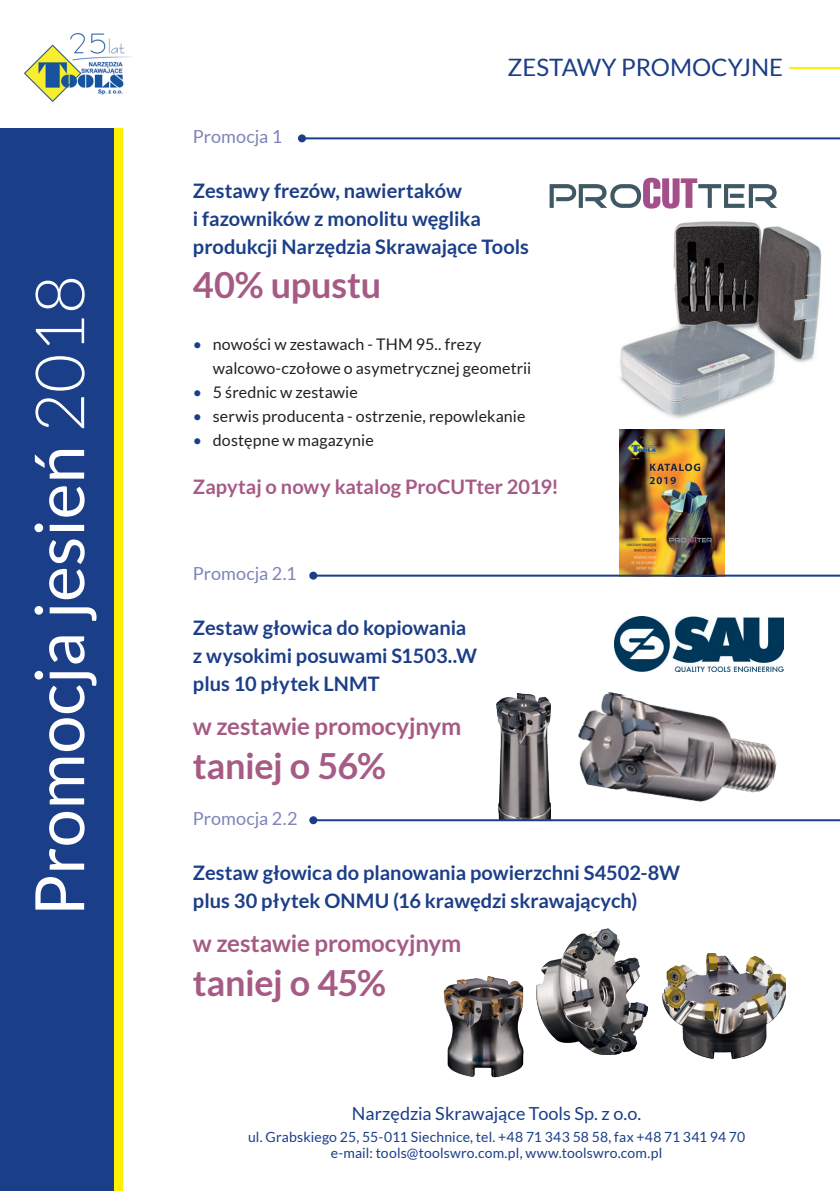
<style>
.page{position:relative;width:840px;height:1191px;background:#fff}
.page>*{position:absolute;margin:0;border:0;box-sizing:border-box;transform-origin:0 0}
.t1{font:68px "Lato";color:#fff}
.t2{font:700 36px "Lato";letter-spacing:-.01em;color:#a65b84}
.t3{font:700 24px "Lato";letter-spacing:-.01em;color:#a65b84}
.t4{font:24px "Lato";color:#1b3e88}
.t5{font:700 20px/28px "Lato";color:#1b3e88}
.t6{font:700 20px "Lato";color:#a65b84}
.t7{font:18px "Lato";color:#1b3e88}
.t8{font:18px "Lato";color:#7e85b7}
.t9{font:16px/24px "Lato";letter-spacing:.01em;color:#231f20}
.t10{font:14px/16.8px "Lato";letter-spacing:.01em;color:#1b3e88;text-align:center}
.s1{font-weight:300}
.s2{color:#1b3e88}
</style>
<div class="page">
<img style="left:619px;top:221px;width:203px;height:198px">
<img style="left:496px;top:693px;width:54px;height:126px">
<img style="left:619px;top:429px;width:104px;height:145px">
<div style="left:0;top:128px;width:122px;height:1063px;background:linear-gradient(to bottom,#fff101,#fff101)"></div>
<div style="left:0;top:128px;width:113px;height:1063px;background:#1b3e88"></div>
<hr style="left:788px;top:67px;width:51px;height:2px;background:#fff101">
<hr style="left:302px;top:137px;width:537px;height:2px;background:#1b3e88">
<div style="left:298px;top:134px;width:8px;height:8px;background:#1b3e88;border-radius:50%"></div>
<svg style="left:549px;top:178px;width:227px;height:31px"></svg>
<img style="left:23px;top:33px;width:109px;height:70px">
<hr style="left:313px;top:574px;width:526px;height:2px;background:#1b3e88">
<div style="left:309px;top:571px;width:8px;height:8px;background:#1b3e88;border-radius:50%"></div>
<hr style="left:313px;top:819px;width:526px;height:2px;background:#1b3e88">
<div style="left:309px;top:816px;width:8px;height:8px;background:#1b3e88;border-radius:50%"></div>
<img style="left:614px;top:616px;width:168px;height:56px">
<img style="left:443px;top:976px;width:81px;height:101px">
<img style="left:578px;top:692px;width:199px;height:110px">
<img style="left:536px;top:929px;width:111px;height:125px">
<img style="left:662px;top:953px;width:123px;height:105px">
<h1 class="t1" style="left:22px;top:916px;width:643px;rotate:-90deg">Promocja jesień <span class="s1">2018</span></h1>
<p class="t8" style="left:193px;top:126px;width:91px">Promocja 1</p>
<p class="t4" style="left:507px;top:54px;width:277px">ZESTAWY PROMOCYJNE</p>
<p class="t5" style="left:193px;top:176px;width:337px">Zestawy frezów, nawiertaków<br>i fazowników z monolitu węglika produkcji Narzędzia Skrawające Tools</p>
<h2 class="t2" style="left:193px;top:264px;width:189px">40% upustu</h2>
<p class="t9" style="left:213px;top:332px;width:320px;text-indent:-20px"><span class="s2">•</span> nowości w zestawach - THM 95.. frezy walcowo-czołowe o asymetrycznej geometrii</p>
<p class="t9" style="left:193px;top:380px;width:166px"><span class="s2">•</span> 5 średnic w zestawie</p>
<p class="t9" style="left:193px;top:404px;width:334px"><span class="s2">•</span> serwis producenta - ostrzenie, repowlekanie</p>
<p class="t9" style="left:193px;top:428px;width:182px"><span class="s2">•</span> dostępne w magazynie</p>
<p class="t6" style="left:193px;top:475px;width:367px">Zapytaj o nowy katalog ProCUTter 2019!</p>
<p class="t8" style="left:193px;top:563px;width:105px">Promocja 2.1</p>
<p class="t5" style="left:193px;top:613px;width:285px">Zestaw głowica do kopiowania z wysokimi posuwami S1503..W plus 10 płytek LNMT</p>
<p class="t3" style="left:193px;top:712px;width:270px">w zestawie promocyjnym</p>
<h2 class="t2" style="left:193px;top:745px;width:194px">taniej o 56%</h2>
<p class="t8" style="left:193px;top:808px;width:106px">Promocja 2.2</p>
<p class="t5" style="left:193px;top:858px;width:488px">Zestaw głowica do planowania powierzchni S4502-8W plus 30 płytek ONMU (16 krawędzi skrawających)</p>
<p class="t3" style="left:193px;top:929px;width:270px">w zestawie promocyjnym</p>
<h2 class="t2" style="left:193px;top:962px;width:194px">taniej o 45%</h2>
<p class="t7" style="left:351px;top:1103px;width:291px">Narzędzia Skrawające Tools Sp. z o.o.</p>
<p class="t10" style="left:248px;top:1128px;width:498px">ul. Grabskiego 25, 55-011 Siechnice, tel. +48 71 343 58 58, fax +48 71 341 94 70 e-mail: tools@toolswro.com.pl, www.toolswro.com.pl</p>
</div>
